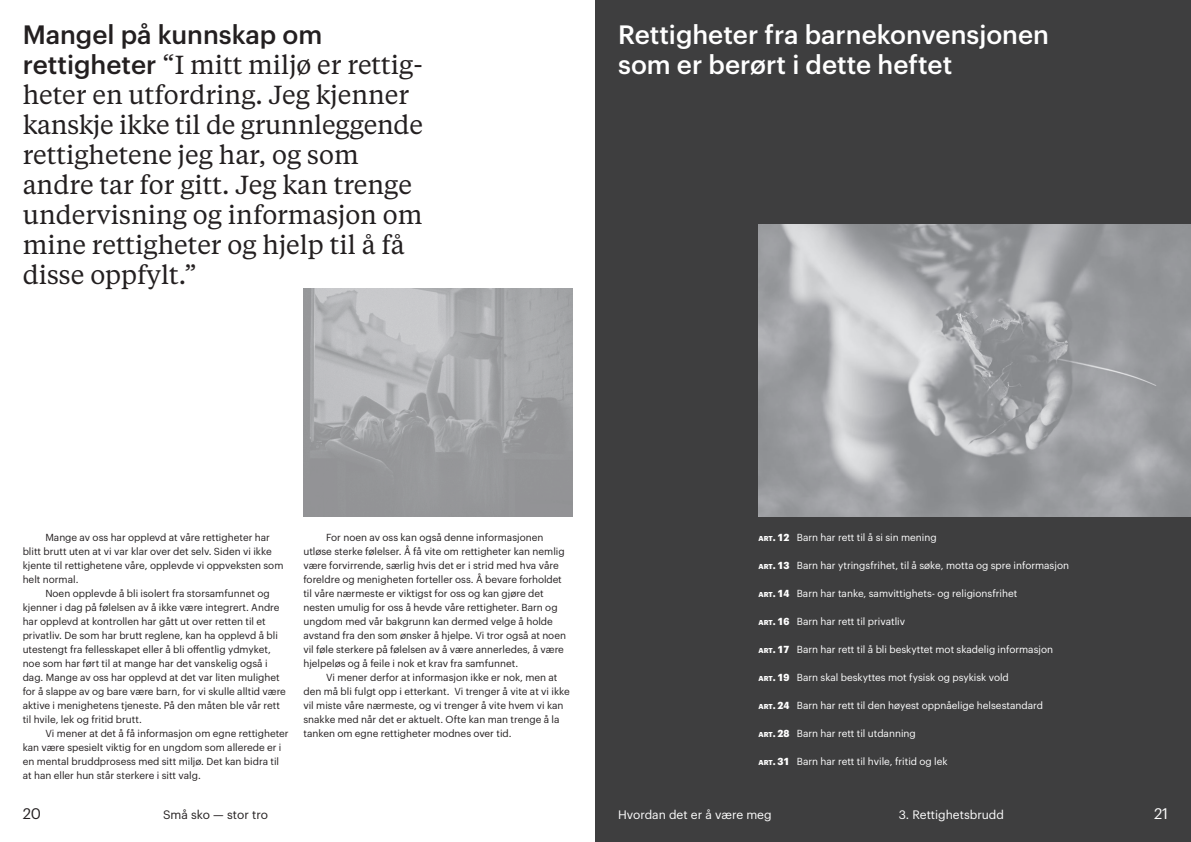
<style>
.page{position:relative;width:1191px;height:842px;background:#fff}
.page>*{position:absolute;margin:0;border:0;box-sizing:border-box;transform-origin:0 0}
.t1{font:26px/30px "Tiempos Text";color:#231f20}
.t2{font:500 26px/30px "Graphik";color:#fff}
.t3{font:500 26px "Graphik";color:#231f20}
.t4{font:15px "Graphik";color:#231f20}
.t5{font:15px "Graphik";color:#fff}
.t6{font:12px "Graphik";color:#fff}
.t7{font:12px "Graphik";color:#231f20}
.t8{font:10px/14px "Graphik";color:#231f20}
.t9{font:10px "Graphik";color:#fff}
.s1{font-family:"Graphik";font-weight:500}
.s2{font-weight:700;font-size:7px}
.s3{font-weight:700}
</style>
<div class="page">
<img style="left:303px;top:289px;width:270px;height:227px">
<div style="left:595px;top:0;width:596px;height:842px;background:#3e3e3f"></div>
<img style="left:758px;top:225px;width:433px;height:291px">
<h1 class="t3" style="left:23px;top:15px;width:301px">Mangel på kunnskap om</h1>
<p class="t1" style="left:23px;top:49px;width:402px"><span class="s1">rettigheter</span> “I mitt miljø er rettig&shy;heter en utfordring. Jeg kjenner kanskje ikke til de grunnleggende rettighetene jeg har, og som andre tar for gitt. Jeg kan trenge undervisning og informasjon om mine rettigheter og hjelp til å få disse oppfylt.”</p>
<h1 class="t2" style="left:618px;top:17px;width:432px">Rettigheter fra barnekonvensjonen som er berørt i dette heftet</h1>
<p class="t8" style="left:23px;top:529px;width:262px;text-indent:23px">Mange av oss har opplevd at våre rettigheter har blitt brutt uten at vi var klar over det selv. Siden vi ikke kjente til rettighetene våre, opplevde vi oppveksten som helt normal.</p>
<p class="t8" style="left:23px;top:585px;width:265px;text-indent:23px">Noen opplevde å bli isolert fra storsamfunnet og kjenner i dag på følelsen av å ikke være integrert. Andre har opplevd at kontrollen har gått ut over retten til et privatliv. De som har brutt reglene, kan ha opplevd å bli utestengt fra fellesskapet eller å bli offentlig ydmyket, noe som har ført til at mange har det vanskelig også i dag. Mange av oss har opplevd at det var liten mulighet for å slappe av og bare være barn, for vi skulle alltid være aktive i menighetens tjeneste. På den måten ble vår rett til hvile, lek og fritid brutt.</p>
<p class="t8" style="left:23px;top:725px;width:267px;text-indent:23px">Vi mener at det å få informasjon om egne rettigheter kan være spesielt viktig for en ungdom som allerede er i en mental bruddprosess med sitt miljø. Det kan bidra til at han eller hun står sterkere i sitt valg.</p>
<p class="t8" style="left:303px;top:529px;width:264px;text-indent:23px">For noen av oss kan også denne informasjonen utløse sterke følelser. Å få vite om rettigheter kan nemlig være forvirrende, særlig hvis det er i strid med hva våre foreldre og menigheten forteller oss. Å bevare forholdet til våre nærmeste er viktigst for oss og kan gjøre det nesten umulig for oss å hevde våre rettigheter. Barn og ungdom med vår bakgrunn kan dermed velge å holde avstand fra den som ønsker å hjelpe. Vi tror også at noen vil føle sterkere på følelsen av å være annerledes, å være hjelpeløs og å feile i nok et krav fra samfunnet.</p>
<p class="t8" style="left:303px;top:669px;width:268px;text-indent:23px">Vi mener derfor at informasjon ikke er nok, men at den må bli fulgt opp i etterkant. Vi trenger å vite at vi ikke vil miste våre nærmeste, og vi trenger å vite hvem vi kan snakke med når det er aktuelt. Ofte kan man trenge å la tanken om egne rettigheter modnes over tid.</p>
<p class="t9" style="left:758px;top:530px;width:180px"><span class="s2">ART</span><span class="s3">. 12</span> Barn har rett til å si sin mening</p>
<p class="t9" style="left:758px;top:558px;width:312px"><span class="s2">ART</span><span class="s3">. 13</span> Barn har ytringsfrihet, til å søke, motta og spre informasjon</p>
<p class="t9" style="left:758px;top:586px;width:260px"><span class="s2">ART</span><span class="s3">. 14</span> Barn har tanke, samvittighets- og religionsfrihet</p>
<p class="t9" style="left:758px;top:614px;width:148px"><span class="s2">ART</span><span class="s3">. 16</span> Barn har rett til privatliv</p>
<p class="t9" style="left:758px;top:642px;width:296px"><span class="s2">ART</span><span class="s3">. 17</span> Barn har rett til å bli beskyttet mot skadelig informasjon</p>
<p class="t9" style="left:758px;top:670px;width:252px"><span class="s2">ART</span><span class="s3">. 19</span> Barn skal beskyttes mot fysisk og psykisk vold</p>
<p class="t9" style="left:758px;top:698px;width:286px"><span class="s2">ART</span><span class="s3">. 24</span> Barn har rett til den høyest oppnåelige helsestandard</p>
<p class="t9" style="left:758px;top:726px;width:159px"><span class="s2">ART</span><span class="s3">. 28</span> Barn har rett til utdanning</p>
<p class="t9" style="left:758px;top:754px;width:191px"><span class="s2">ART</span><span class="s3">. 31</span> Barn har rett til hvile, fritid og lek</p>
<h2 class="t4" style="left:23px;top:803px;width:20px">20</h2>
<p class="t7" style="left:163px;top:805px;width:106px">Små sko — stor tro</p>
<p class="t6" style="left:618px;top:805px;width:155px">Hvordan det er å være meg</p>
<p class="t6" style="left:899px;top:805px;width:107px">3. Rettighetsbrudd</p>
<h2 class="t5" style="left:1154px;top:803px;width:16px">21</h2>
</div>
